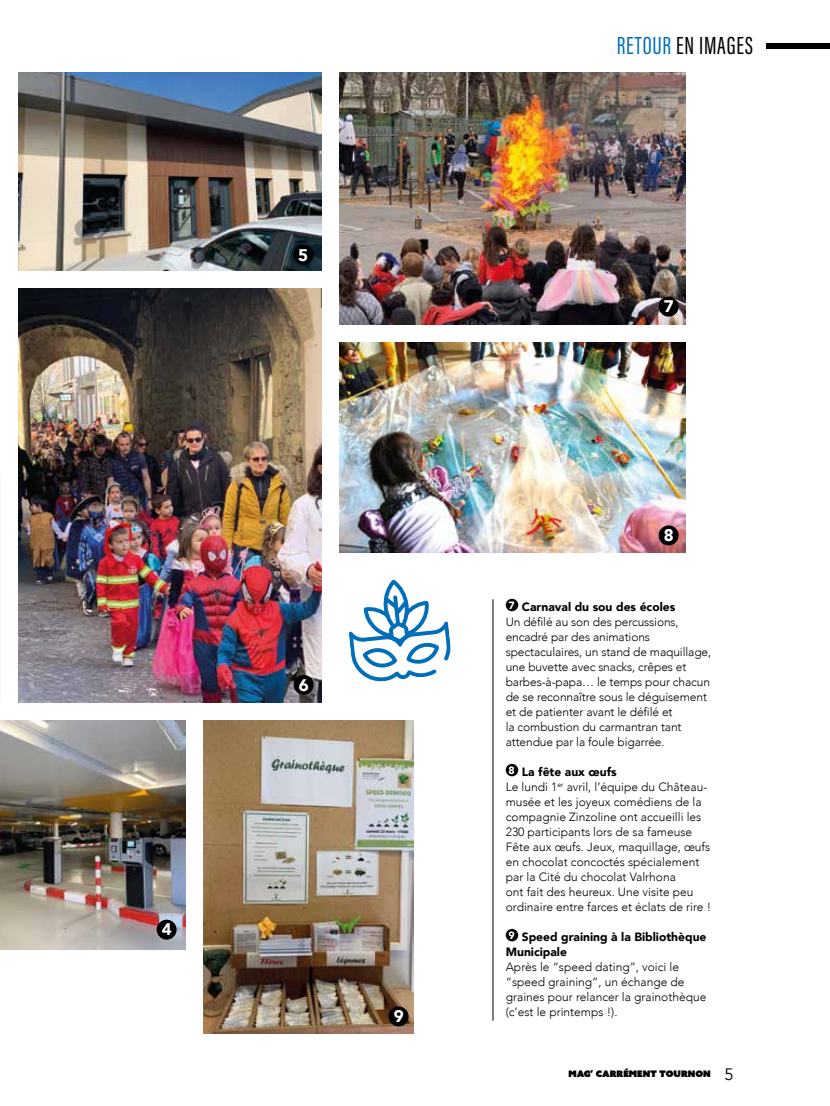
<style>
.page{position:relative;width:830px;height:1106px;background:#fff}
.page>*{position:absolute;margin:0;border:0;box-sizing:border-box;transform-origin:0 0}
.t1{font:25.5px "Acumin Pro Extra Cond";letter-spacing:.03em;color:#000}
.t2{font:900 16.8px "Avenir";color:#fff}
.t3{font:16.5px "Avenir";color:#000}
.t4{font:300 12px/15px "Avenir";color:#000}
.t5{font:900 12px/15px "Avenir";color:#000}
.t6{font:9px "Azo Sans Uber";color:#000}
.s1{color:#006eb8}
.s2{font-weight:900}
</style>
<div class="page">
<img style="left:18px;top:288px;width:303px;height:414px">
<div style="left:766px;top:43px;width:63px;height:6px;background:#000"></div>
<hr style="left:492px;top:599px;width:1px;height:421px;background:#000">
<div style="left:505px;top:599px;width:13px;height:12px;background:#000;border-radius:50%"></div>
<div style="left:505px;top:764px;width:13px;height:12px;background:#000;border-radius:50%"></div>
<div style="left:505px;top:929px;width:13px;height:12px;background:#000;border-radius:50%"></div>
<img style="left:0;top:720px;width:185px;height:229px">
<img style="left:18px;top:72px;width:303px;height:198px">
<div style="left:293px;top:245px;width:20px;height:20px;background:#000;border-radius:50%"></div>
<div style="left:156px;top:919px;width:20px;height:20px;background:#000;border-radius:50%"></div>
<div style="left:293px;top:675px;width:20px;height:20px;background:#000;border-radius:50%"></div>
<img style="left:339px;top:72px;width:346px;height:252px">
<img style="left:339px;top:342px;width:346px;height:211px">
<img style="left:203px;top:720px;width:211px;height:313px">
<div style="left:658px;top:297px;width:20px;height:20px;background:#000;border-radius:50%"></div>
<div style="left:658px;top:525px;width:20px;height:20px;background:#000;border-radius:50%"></div>
<div style="left:388px;top:1006px;width:20px;height:20px;background:#000;border-radius:50%"></div>
<svg style="left:349px;top:580px;width:100px;height:102px"></svg>
<h2 class="t2" style="left:162px;top:915px;width:11px">4</h2>
<h2 class="t2" style="left:298px;top:240px;width:11px">5</h2>
<h2 class="t2" style="left:299px;top:670px;width:11px">6</h2>
<h2 class="t2" style="left:393px;top:1002px;width:11px">9</h2>
<h1 class="t1" style="left:616px;top:30px;width:138px"><span class="s1">RETOUR</span> EN IMAGES</h1>
<h2 class="t2" style="left:663px;top:292px;width:11px">7</h2>
<h2 class="t2" style="left:663px;top:521px;width:11px">8</h2>
<p class="t4" style="left:505px;top:599px;width:207px"><sup>7</sup> <span class="s2">Carnaval du sou des écoles<br></span>Un défilé au son des percussions, encadré par des animations spectaculaires, un stand de maquillage, une buvette avec snacks, crêpes et barbes-à-papa… le temps pour chacun de se reconnaître sous le déguisement et de patienter avant le défilé et<br>la combustion du carmantran tant attendue par la foule bigarrée.</p>
<p class="t4" style="left:505px;top:764px;width:207px"><sup>8</sup> <span class="s2">La fête aux œufs<br></span>Le lundi 1<sup>er</sup> avril, l’équipe du Château&shy;musée et les joyeux comédiens de la compagnie Zinzoline ont accueilli les 230 participants lors de sa fameuse Fête aux œufs. Jeux, maquillage, œufs en chocolat concoctés spécialement par la Cité du chocolat Valrhona<br>ont fait des heureux. Une visite peu ordinaire entre farces et éclats de rire !</p>
<p class="t5" style="left:505px;top:929px;width:202px"><sup>9</sup> Speed graining à la Bibliothèque<br>Municipale</p>
<p class="t4" style="left:505px;top:959px;width:202px">Après le “speed dating”, voici le “speed graining”, un échange de graines pour relancer la grainothèque (c’est le printemps !).</p>
<p class="t6" style="left:568px;top:1067px;width:144px">MAG’ CARRÉMENT TOURNON</p>
<h3 class="t3" style="left:724px;top:1064px;width:11px">5</h3>
</div>
